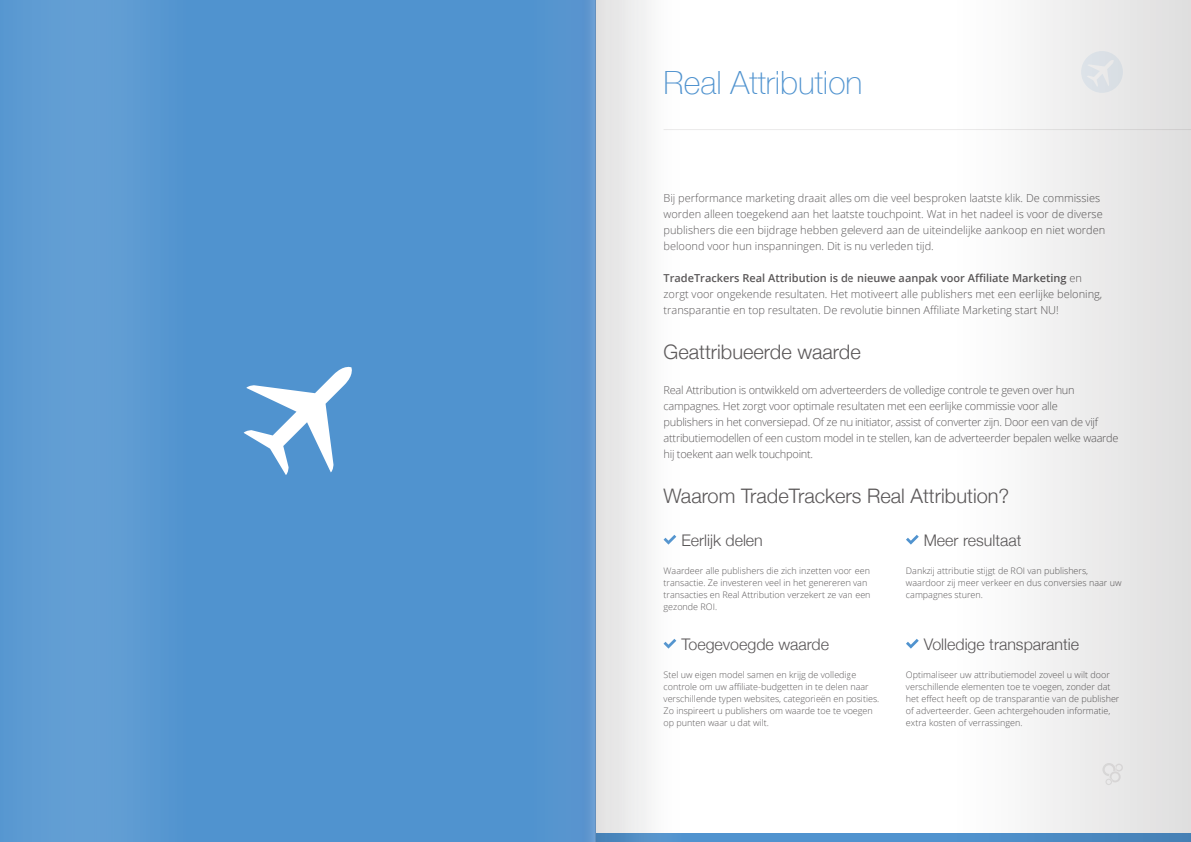
<style>
.page{position:relative;width:1191px;height:842px;background:#fff}
.page>*{position:absolute;margin:0;border:0;box-sizing:border-box;transform-origin:0 0}
.t1{font:100 32px "Helvetica Neue";color:#5093cf}
.t2{font:300 20px "Helvetica Neue";color:#5a5758}
.t3{font:300 16px "Helvetica Neue";color:#5a5758}
.t4{font:300 11px/16px "Open Sans";color:#5a5758}
.t5{font:300 11px/16px "Open Sans";letter-spacing:-.02em;color:#5a5758}
.t6{font:300 9px/12px "Open Sans";color:#5a5758}
.s1{font-weight:600}
</style>
<div class="page">
<hr style="left:663px;top:129px;width:528px;height:1px;background:#ebeaea">
<div style="left:0;top:0;width:595px;height:842px;background:#5093cf"></div>
<svg style="left:271px;top:366px;width:81px;height:109px"></svg>
<div style="left:0;top:833px;width:1191px;height:9px;background:#5093cf"></div>
<div style="left:849px;top:0;width:342px;height:842px;background:linear-gradient(to right,#fff,#e0e0e1)"></div>
<div style="left:565px;top:0;width:30px;height:842px;background:linear-gradient(to right,#5392ce,#6399d0)"></div>
<div style="left:595px;top:0;width:115px;height:842px;background:linear-gradient(to right,#e1e1e2,#fff)"></div>
<div style="left:0;top:0;width:271px;height:842px;background:#5a99d1"></div>
<h1 class="t1" style="left:663px;top:58px;width:200px">Real Attribution</h1>
<p class="t4" style="left:663px;top:189px;width:443px">Bij performance marketing draait alles om die veel besproken laatste klik. De commissies worden alleen toegekend aan het laatste touchpoint. Wat in het nadeel is voor de diverse publishers die een bijdrage hebben geleverd aan de uiteindelijke aankoop en niet worden beloond voor hun inspanningen. Dit is nu verleden tijd.</p>
<p class="t4" style="left:663px;top:269px;width:440px"><span class="s1">TradeTrackers Real Attribution is de nieuwe aanpak voor Affiliate Marketing</span> en zorgt voor ongekende resultaten. Het motiveert alle publishers met een eerlijke beloning, transparantie en top resultaten. De revolutie binnen Affiliate Marketing start NU!</p>
<h2 class="t2" style="left:663px;top:336px;width:199px">Geattribueerde waarde</h2>
<p class="t5" style="left:663px;top:381px;width:456px">Real Attribution is ontwikkeld om adverteerders de volledige controle te geven over hun campagnes. Het zorgt voor optimale resultaten met een eerlijke commissie voor alle<br>publishers in het conversiepad. Of ze nu initiator, assist of converter zijn. Door een van de vijf attributiemodellen of een custom model in te stellen, kan de adverteerder bepalen welke waarde hij toekent aan welk touchpoint.</p>
<h2 class="t2" style="left:663px;top:480px;width:347px">Waarom TradeTrackers Real Attribution?</h2>
<h3 class="t3" style="left:681px;top:527px;width:83px">Eerlijk delen</h3>
<p class="t6" style="left:663px;top:564px;width:208px">Waardeer alle publishers die zich inzetten voor een transactie. Ze investeren veel in het genereren van transacties en Real Attribution verzekert ze van een gezonde ROI.</p>
<h3 class="t3" style="left:681px;top:631px;width:149px">Toegevoegde waarde</h3>
<p class="t6" style="left:663px;top:668px;width:217px">Stel uw eigen model samen en krijg de volledige controle om uw affiliate-budgetten in te delen naar verschillende typen websites, categorieën en posities.<br>Zo inspireert u publishers om waarde toe te voegen op punten waar u dat wilt.</p>
<h3 class="t3" style="left:923px;top:527px;width:99px">Meer resultaat</h3>
<p class="t6" style="left:906px;top:564px;width:217px">Dankzij attributie stijgt de ROI van publishers, waardoor zij meer verkeer en dus conversies naar uw campagnes sturen.</p>
<h3 class="t3" style="left:923px;top:631px;width:157px">Volledige transparantie</h3>
<p class="t6" style="left:906px;top:668px;width:215px">Optimaliseer uw attributiemodel zoveel u wilt door verschillende elementen toe te voegen, zonder dat het effect heeft op de transparantie van de publisher of adverteerder. Geen achtergehouden informatie, extra kosten of verrassingen.</p>
</div>
